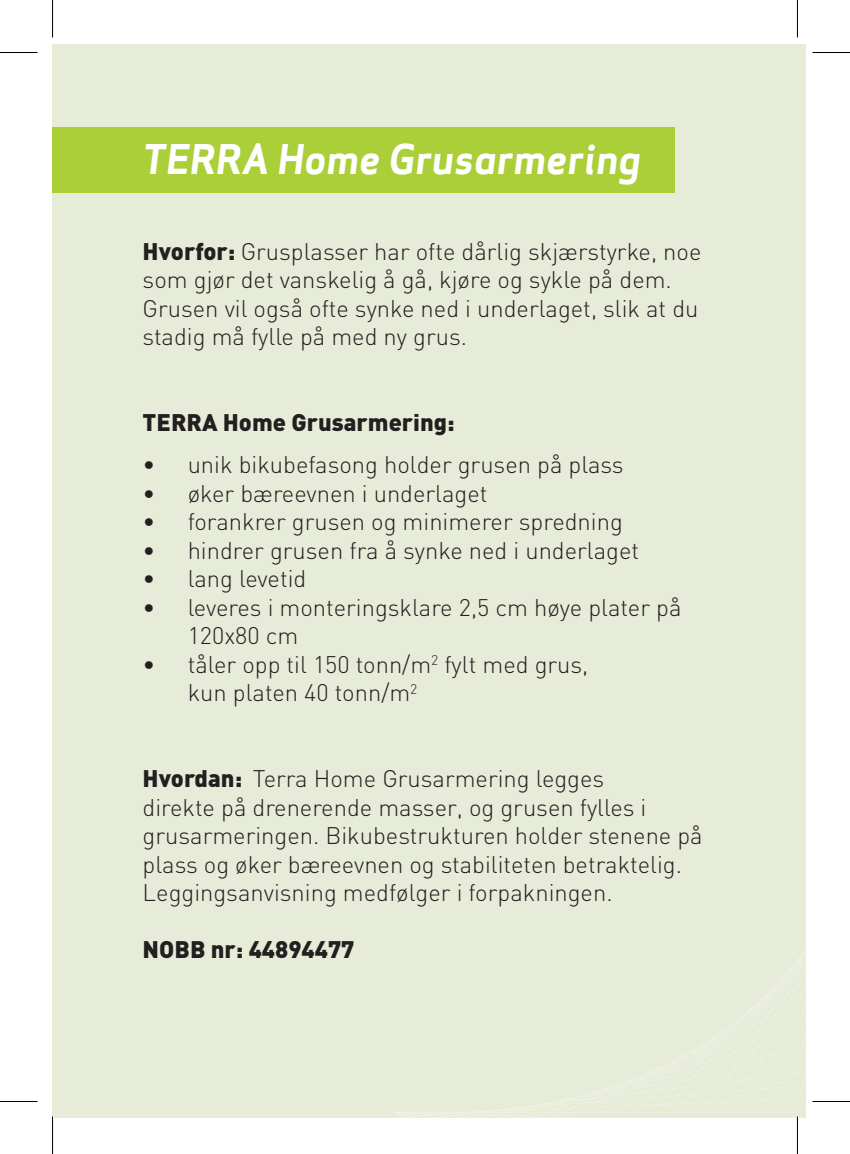
<style>
.page{position:relative;width:850px;height:1154px;background:#fff}
.page>*{position:absolute;margin:0;border:0;box-sizing:border-box;transform-origin:0 0}
.t1{font:40px "Apex Sans Bold Italic T";color:#fff}
.t2{font:300 23.75px/28.5px "DIN";color:#231f20}
.t3{font:900 23.75px "DIN";color:#231f20}
.s1{font-weight:900}
</style>
<div class="page">
<div style="left:52px;top:44px;width:753px;height:1073px;background:#e7ecd8"></div>
<svg style="left:380px;top:690px;width:426px;height:428px"></svg>
<div style="left:52px;top:127px;width:623px;height:65px;background:#abcf38"></div>
<hr style="left:51px;top:1116px;width:3px;height:38px;background:#fff">
<hr style="left:795px;top:1116px;width:3px;height:38px;background:#fff">
<hr style="left:0;top:52px;width:38px;height:1px;background:#000">
<hr style="left:812px;top:52px;width:37px;height:1px;background:#000">
<hr style="left:0;top:1101px;width:38px;height:1px;background:#000">
<hr style="left:812px;top:1101px;width:37px;height:1px;background:#000">
<hr style="left:52px;top:0;width:1px;height:38px;background:#000">
<hr style="left:52px;top:1116px;width:1px;height:38px;background:#000">
<hr style="left:796px;top:0;width:1px;height:38px;background:#000">
<hr style="left:796px;top:1116px;width:1px;height:38px;background:#000">
<h1 class="t1" style="left:142px;top:134px;width:500px">TERRA Home Grusarmering</h1>
<p class="t2" style="left:142px;top:237px;width:560px"><span class="s1">Hvorfor:</span> Grusplasser har ofte dårlig skjærstyrke, noe som gjør det vanskelig å gå, kjøre og sykle på dem.<br>Grusen vil også ofte synke ned i underlaget, slik at du stadig må fylle på med ny grus.</p>
<p class="t3" style="left:142px;top:406px;width:313px">TERRA Home Grusarmering:</p>
<p class="t2" style="left:142px;top:450px;width:482px">• unik bikubefasong holder grusen på plass</p>
<p class="t2" style="left:142px;top:479px;width:346px">• øker bæreevnen i underlaget</p>
<p class="t2" style="left:142px;top:507px;width:481px">• forankrer grusen og minimerer spredning</p>
<p class="t2" style="left:142px;top:536px;width:498px">• hindrer grusen fra å synke ned i underlaget</p>
<p class="t2" style="left:142px;top:564px;width:165px">• lang levetid</p>
<p class="t2" style="left:188px;top:593px;width:495px;text-indent:-45px">• leveres i monteringsklare 2,5 cm høye plater på<br>120x80 cm</p>
<p class="t2" style="left:188px;top:650px;width:402px;text-indent:-45px">• tåler opp til 150 tonn/m<sup>2</sup> fylt med grus, kun platen 40 tonn/m<sup>2</sup></p>
<p class="t2" style="left:143px;top:764px;width:561px"><span class="s1">Hvordan:</span> Terra Home Grusarmering legges<br>direkte på drenerende masser, og grusen fylles i grusarmeringen. Bikubestrukturen holder stenene på plass og øker bæreevnen og stabiliteten betraktelig.<br>Leggingsanvisning medfølger i forpakningen.</p>
<p class="t3" style="left:143px;top:933px;width:213px">NOBB nr: 44894477</p>
</div>
